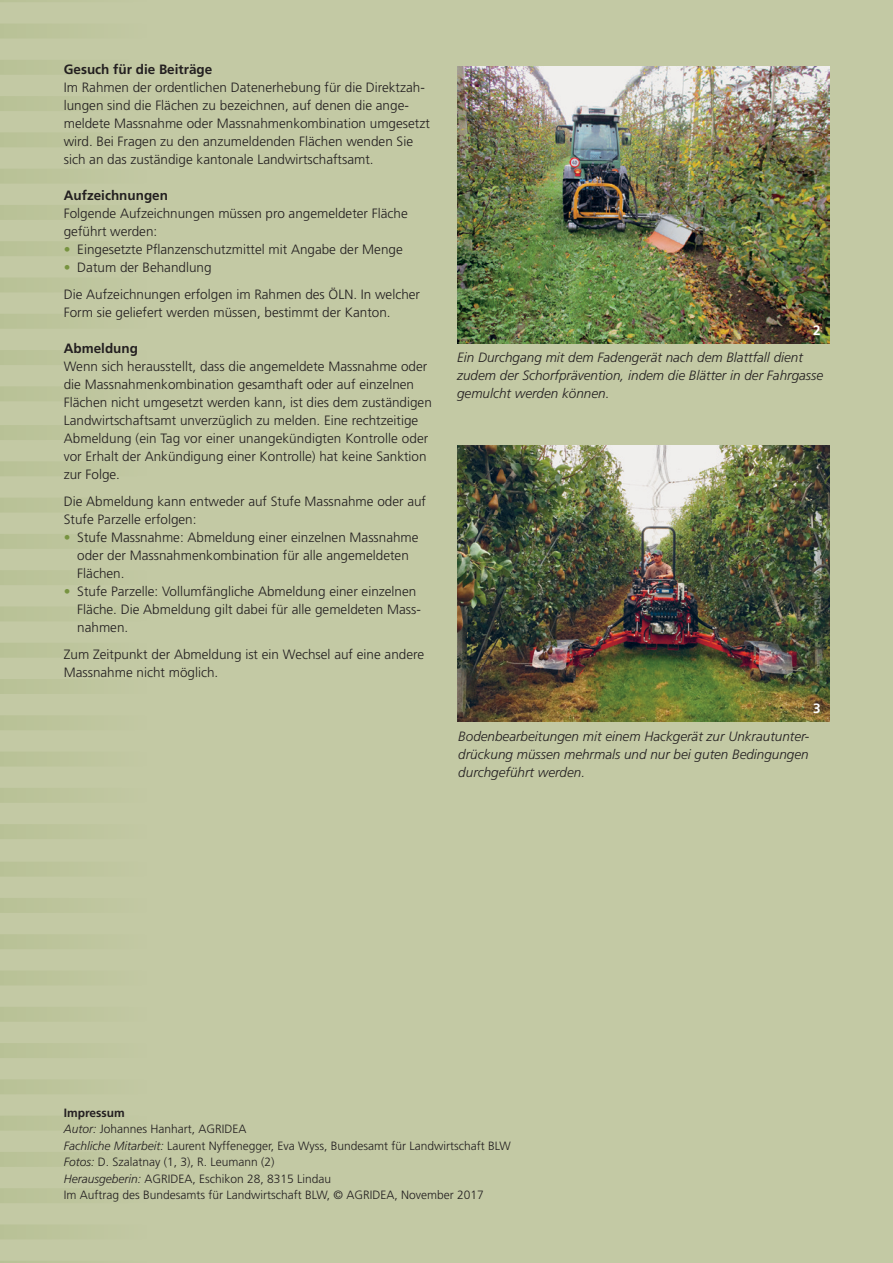
<style>
.page{position:relative;width:893px;height:1263px;background:#c3c9a4}
.page>*{position:absolute;margin:0;border:0;box-sizing:border-box;transform-origin:0 0}
._03_9_Pt_Grundtext{font:300 13.5px/18px "Frutiger";color:#231f20}
._03_9_Pt_Grundtext-2{font:italic 300 13.5px/18px "Frutiger";color:#231f20}
._03_9_Pt_Grundtext-3{font:700 13.5px "Frutiger";color:#231f20}
._03_9_Pt_Grundtext-4{font:700 13.5px "Frutiger";color:#fff}
._05_8Pt_Impressum{font:300 12px "Frutiger";color:#231f20}
._05_8Pt_Impressum-2{font:700 12px "Frutiger";color:#231f20}
.s1{color:#779340}
.s2{font-style:italic}
</style>
<div class="page">
<hr style="left:0;top:0;width:191px;height:2px;background:#779340">
<div style="left:0;top:24px;width:191px;height:15px;background:#bfc69f"></div>
<div style="left:0;top:60px;width:191px;height:15px;background:#bfc69f"></div>
<div style="left:0;top:96px;width:191px;height:15px;background:#bfc69f"></div>
<div style="left:0;top:132px;width:191px;height:15px;background:#bfc69f"></div>
<div style="left:0;top:169px;width:191px;height:15px;background:#bfc69f"></div>
<div style="left:0;top:205px;width:191px;height:15px;background:#bfc69f"></div>
<div style="left:0;top:241px;width:191px;height:15px;background:#bfc69f"></div>
<div style="left:0;top:277px;width:191px;height:15px;background:#bfc69f"></div>
<div style="left:0;top:314px;width:191px;height:15px;background:#bfc69f"></div>
<div style="left:0;top:350px;width:191px;height:15px;background:#bfc69f"></div>
<div style="left:0;top:386px;width:191px;height:15px;background:#bfc69f"></div>
<div style="left:0;top:425px;width:191px;height:15px;background:#bfc69f"></div>
<div style="left:0;top:461px;width:191px;height:15px;background:#bfc69f"></div>
<div style="left:0;top:498px;width:191px;height:15px;background:#bfc69f"></div>
<div style="left:0;top:534px;width:191px;height:15px;background:#bfc69f"></div>
<div style="left:0;top:570px;width:191px;height:15px;background:#bfc69f"></div>
<div style="left:0;top:606px;width:191px;height:15px;background:#bfc69f"></div>
<div style="left:0;top:643px;width:191px;height:15px;background:#bfc69f"></div>
<div style="left:0;top:679px;width:191px;height:15px;background:#bfc69f"></div>
<div style="left:0;top:715px;width:191px;height:15px;background:#bfc69f"></div>
<div style="left:0;top:751px;width:191px;height:15px;background:#bfc69f"></div>
<div style="left:0;top:788px;width:191px;height:15px;background:#bfc69f"></div>
<div style="left:0;top:824px;width:191px;height:15px;background:#bfc69f"></div>
<div style="left:0;top:862px;width:191px;height:15px;background:#bfc69f"></div>
<div style="left:0;top:898px;width:191px;height:15px;background:#bfc69f"></div>
<div style="left:0;top:934px;width:191px;height:15px;background:#bfc69f"></div>
<div style="left:0;top:970px;width:191px;height:15px;background:#bfc69f"></div>
<div style="left:0;top:1007px;width:191px;height:15px;background:#bfc69f"></div>
<div style="left:0;top:1043px;width:191px;height:15px;background:#bfc69f"></div>
<div style="left:0;top:1079px;width:191px;height:15px;background:#bfc69f"></div>
<div style="left:0;top:1115px;width:191px;height:15px;background:#bfc69f"></div>
<div style="left:0;top:1152px;width:191px;height:15px;background:#bfc69f"></div>
<div style="left:0;top:1188px;width:191px;height:15px;background:#bfc69f"></div>
<div style="left:0;top:1224px;width:191px;height:15px;background:#bfc69f"></div>
<hr style="left:0;top:1261px;width:191px;height:2px;background:#779340">
<img style="left:457px;top:67px;width:372px;height:276px">
<img style="left:457px;top:445px;width:372px;height:277px">
<p class="_03_9_Pt_Grundtext-3" style="left:64px;top:62px;width:150px">Gesuch für die Beiträge</p>
<p class="_03_9_Pt_Grundtext" style="left:64px;top:79px;width:368px">Im Rahmen der ordentlichen Datenerhebung für die Direktzah&shy;lungen sind die Flächen zu bezeichnen, auf denen die ange&shy;meldete Massnahme oder Massnahmenkombination umgesetzt wird. Bei Fragen zu den anzumeldenden Flächen wenden Sie sich an das zuständige kantonale Landwirtschaftsamt.</p>
<p class="_03_9_Pt_Grundtext-3" style="left:64px;top:188px;width:106px">Aufzeichnungen</p>
<p class="_03_9_Pt_Grundtext" style="left:64px;top:205px;width:346px">Folgende Aufzeichnungen müssen pro angemeldeter Fläche geführt werden:</p>
<p class="_03_9_Pt_Grundtext" style="left:64px;top:241px;width:341px"><span class="s1">•</span> Eingesetzte Pflanzenschutzmittel mit Angabe der Menge</p>
<p class="_03_9_Pt_Grundtext" style="left:64px;top:259px;width:149px"><span class="s1">•</span> Datum der Behandlung</p>
<p class="_03_9_Pt_Grundtext" style="left:64px;top:286px;width:358px">Die Aufzeichnungen erfolgen im Rahmen des ÖLN. In welcher<br>Form sie geliefert werden müssen, bestimmt der Kanton.</p>
<p class="_03_9_Pt_Grundtext-3" style="left:64px;top:341px;width:76px">Abmeldung</p>
<p class="_03_9_Pt_Grundtext" style="left:64px;top:358px;width:370px">Wenn sich herausstellt, dass die angemeldete Massnahme oder die Massnahmenkombination gesamthaft oder auf einzelnen Flächen nicht umgesetzt werden kann, ist dies dem zuständigen Landwirtschaftsamt unverzüglich zu melden. Eine rechtzeitige Abmeldung (ein Tag vor einer unangekündigten Kontrolle oder vor Erhalt der Ankündigung einer Kontrolle) hat keine Sanktion zur Folge.</p>
<p class="_03_9_Pt_Grundtext" style="left:64px;top:493px;width:364px">Die Abmeldung kann entweder auf Stufe Massnahme oder auf<br>Stufe Parzelle erfolgen:</p>
<p class="_03_9_Pt_Grundtext" style="left:77px;top:529px;width:343px;text-indent:-14px"><span class="s1">•</span> Stufe Massnahme: Abmeldung einer einzelnen Massnahme oder der Massnahmenkombination für alle angemeldeten<br>Flächen.</p>
<p class="_03_9_Pt_Grundtext" style="left:77px;top:583px;width:345px;text-indent:-14px"><span class="s1">•</span> Stufe Parzelle: Vollumfängliche Abmeldung einer einzelnen<br>Fläche. Die Abmeldung gilt dabei für alle gemeldeten Mass&shy;nahmen.</p>
<p class="_03_9_Pt_Grundtext" style="left:64px;top:646px;width:362px">Zum Zeitpunkt der Abmeldung ist ein Wechsel auf eine andere<br>Massnahme nicht möglich.</p>
<p class="_03_9_Pt_Grundtext-4" style="left:813px;top:322px;width:9px">2</p>
<p class="_03_9_Pt_Grundtext-2" style="left:457px;top:349px;width:368px">Ein Durchgang mit dem Fadengerät nach dem Blattfall dient zudem der Schorfprävention, indem die Blätter in der Fahrgasse gemulcht werden können.</p>
<p class="_03_9_Pt_Grundtext-4" style="left:813px;top:701px;width:9px">3</p>
<p class="_03_9_Pt_Grundtext-2" style="left:458px;top:727px;width:353px;text-align:justify">Bodenbearbeitungen mit einem Hackgerät zur Unkrautunter&shy;drückung müssen mehrmals und nur bei guten Bedingungen durchgeführt werden.</p>
<p class="_05_8Pt_Impressum-2" style="left:64px;top:1105px;width:63px">Impressum</p>
<p class="_05_8Pt_Impressum" style="left:64px;top:1122px;width:184px"><span class="s2">Autor:</span> Johannes Hanhart, AGRIDEA</p>
<p class="_05_8Pt_Impressum" style="left:64px;top:1139px;width:449px"><span class="s2">Fachliche Mitarbeit:</span> Laurent Nyffenegger, Eva Wyss, Bundesamt für Landwirtschaft BLW</p>
<p class="_05_8Pt_Impressum" style="left:64px;top:1155px;width:212px"><span class="s2">Fotos:</span> D. Szalatnay (1, 3), R. Leumann (2)</p>
<p class="_05_8Pt_Impressum" style="left:64px;top:1172px;width:269px"><span class="s2">Herausgeberin:</span> AGRIDEA, Eschikon 28, 8315 Lindau</p>
<p class="_05_8Pt_Impressum" style="left:64px;top:1188px;width:422px">Im Auftrag des Bundesamts für Landwirtschaft BLW, © AGRIDEA, November 2017</p>
</div>
